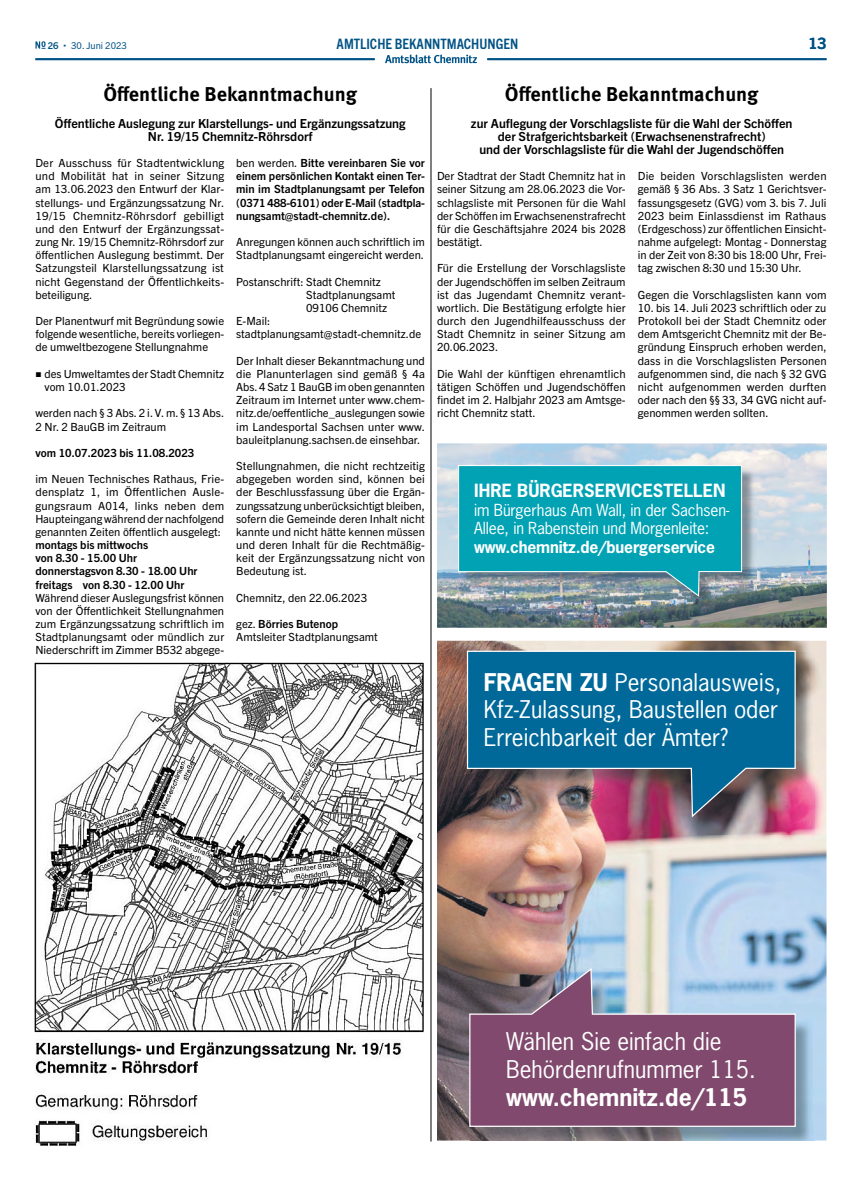
<style>
.page{position:relative;width:862px;height:1184px;background:#fff}
.page>*{position:absolute;margin:0;border:0;box-sizing:border-box;transform-origin:0 0}
.t1{font:23px/27.6px "News Gothic Std";color:#fff}
.Überschrift_3_Ordnun{font:700 20px "Meta Pro";color:#000}
.t2{font:700 17.12px "News Gothic Std";color:#fff}
.t3{font:15.62px/18.8px "News Gothic Std";letter-spacing:-.01em;color:#fff}
.t4{font:700 15.62px "Trade Gothic Next LT Pro";color:#005386}
.Rubrikenbezeichnung{font:700 condensed 14.38px "Trade Gothic Next LT Pro";color:#005386}
.Zwischenüberschrift{font:700 12.5px/13.1px "Trade Gothic Next LT Pro";color:#000;text-align:center}
.Fließtext{font:11.25px/13.1px "Trade Gothic Next LT Pro";color:#000;text-align:justify}
.Fließtext-2{font:700 11.25px/13.1px "Trade Gothic Next LT Pro";color:#000}
.t5{font:9.38px "Trade Gothic Next LT Pro";color:#005386}
.t6{font:700 9.38px "Trade Gothic Next LT Pro";color:#005386}
.s1{font-weight:400}
.s2{font-weight:700}
</style>
<div class="page">
<svg style="left:35px;top:41px;width:10px;height:8px"></svg>
<svg style="left:385px;top:55px;width:92px;height:8px"></svg>
<hr style="left:487px;top:58px;width:339px;height:2px;background:#005386">
<hr style="left:35px;top:58px;width:339px;height:2px;background:#005386">
<img style="left:35px;top:662px;width:389px;height:483px">
<img style="left:437px;top:640px;width:389px;height:500px">
<img style="left:469px;top:652px;width:344px;height:182px">
<img style="left:466px;top:650px;width:329px;height:168px">
<img style="left:470px;top:972px;width:344px;height:168px">
<svg style="left:468px;top:966px;width:328px;height:161px;background:#8b6885"></svg>
<img style="left:437px;top:443px;width:389px;height:184px">
<img style="left:459px;top:466px;width:296px;height:144px">
<svg style="left:457px;top:464px;width:285px;height:134px;background:#1fa2b2"></svg>
<hr style="left:430px;top:88px;width:1px;height:1053px;background:#000">
<p class="t6" style="left:48px;top:39px;width:12px">26</p>
<p class="t5" style="left:71px;top:39px;width:57px">30. Juni 2023</p>
<p class="Rubrikenbezeichnung" style="left:336px;top:34px;width:183px">AMTLICHE BEKANNTMACHUNGEN</p>
<h3 class="t4" style="left:808px;top:32px;width:19px">13</h3>
<p class="Überschrift_3_Ordnun" style="left:103px;top:79px;width:255px">Öffentliche Bekanntmachung</p>
<p class="Zwischenüberschrift" style="left:55px;top:116px;width:352px">Öffentliche Auslegung zur Klarstellungs- und Ergänzungssatzung<br>Nr. 19/15 Chemnitz-Röhrsdorf</p>
<p class="Fließtext" style="left:35px;top:156px;width:190px">Der Ausschuss für Stadtentwicklung und Mobilität hat in seiner Sitzung am 13.06.2023 den Entwurf der Klar&shy;stellungs- und Ergänzungssatzung Nr.<br>19/15 Chemnitz-Röhrsdorf gebilligt und den Entwurf der Ergänzungssat&shy;zung Nr. 19/15 Chemnitz-Röhrsdorf zur öffentlichen Auslegung bestimmt. Der Satzungsteil Klarstellungssatzung ist nicht Gegenstand der Öffentlichkeits&shy;beteiligung.</p>
<p class="Fließtext" style="left:35px;top:314px;width:190px">Der Planentwurf mit Begründung sowie folgende wesentliche, bereits vorliegen&shy;de umweltbezogene Stellungnahme</p>
<p class="Fließtext" style="left:45px;top:366px;width:181px">des Umweltamtes der Stadt Chemnitz vom 10.01.2023</p>
<p class="Fließtext" style="left:35px;top:406px;width:190px">werden nach § 3 Abs. 2 i. V. m. § 13 Abs.<br>2 Nr. 2 BauGB im Zeitraum</p>
<p class="Fließtext-2" style="left:35px;top:445px;width:160px">vom 10.07.2023 bis 11.08.2023</p>
<p class="Fließtext" style="left:35px;top:472px;width:190px">im Neuen Technisches Rathaus, Frie&shy;densplatz 1, im Öffentlichen Ausle&shy;gungsraum A014, links neben dem Haupteingang während der nachfolgend genannten Zeiten öffentlich ausgelegt:</p>
<p class="Fließtext-2" style="left:35px;top:537px;width:114px">montags bis mittwochs von 8.30 - 15.00 Uhr</p>
<p class="Fließtext-2" style="left:35px;top:564px;width:163px">donnerstagsvon 8.30 - 18.00 Uhr</p>
<p class="Fließtext-2" style="left:35px;top:577px;width:150px">freitags von 8.30 - 12.00 Uhr</p>
<p class="Fließtext" style="left:35px;top:590px;width:190px">Während dieser Auslegungsfrist können von der Öffentlichkeit Stellungnahmen zum Ergänzungssatzung schriftlich im Stadtplanungsamt oder mündlich zur Niederschrift im Zimmer B532 abgege-</p>
<p class="Fließtext-2" style="left:236px;top:156px;width:190px;text-align:justify"><span class="s1">ben werden.</span> Bitte vereinbaren Sie vor einem persönlichen Kontakt einen Ter&shy;min im Stadtplanungsamt per Telefon (0371 488-6101) oder E-Mail (stadtpla&shy;nungsamt@stadt-chemnitz.de).</p>
<p class="Fließtext" style="left:236px;top:235px;width:190px">Anregungen können auch schriftlich im<br>Stadtplanungsamt eingereicht werden.</p>
<p class="Fließtext" style="left:306px;top:274px;width:91px;text-align:left;text-indent:-70px">Postanschrift: Stadt Chemnitz<br>Stadtplanungsamt<br>09106 Chemnitz</p>
<p class="Fließtext" style="left:236px;top:314px;width:186px">E-Mail: stadtplanungsamt@stadt-chemnitz.de</p>
<p class="Fließtext" style="left:236px;top:353px;width:190px">Der Inhalt dieser Bekanntmachung und die Planunterlagen sind gemäß § 4a Abs. 4 Satz 1 BauGB im oben genannten Zeitraum im Internet unter www.chem&shy;nitz.de/oeffentliche_auslegungen sowie im Landesportal Sachsen unter www. bauleitplanung.sachsen.de einsehbar.</p>
<p class="Fließtext" style="left:236px;top:458px;width:190px">Stellungnahmen, die nicht rechtzeitig abgegeben worden sind, können bei der Beschlussfassung über die Ergän&shy;zungssatzung unberücksichtigt bleiben, sofern die Gemeinde deren Inhalt nicht kannte und nicht hätte kennen müssen und deren Inhalt für die Rechtmäßig&shy;keit der Ergänzungssatzung nicht von Bedeutung ist.</p>
<p class="Fließtext" style="left:236px;top:590px;width:132px">Chemnitz, den 22.06.2023</p>
<p class="Fließtext-2" style="left:236px;top:616px;width:103px"><span class="s1">gez.</span> Börries Butenop</p>
<p class="Fließtext" style="left:236px;top:630px;width:143px">Amtsleiter Stadtplanungsamt</p>
<p class="Überschrift_3_Ordnun" style="left:504px;top:79px;width:255px">Öffentliche Bekanntmachung</p>
<p class="Zwischenüberschrift" style="left:470px;top:116px;width:323px">zur Auflegung der Vorschlagsliste für die Wahl der Schöffen der Strafgerichtsbarkeit (Erwachsenenstrafrecht)<br>und der Vorschlagsliste für die Wahl der Jugendschöffen</p>
<p class="Fließtext" style="left:437px;top:169px;width:190px">Der Stadtrat der Stadt Chemnitz hat in seiner Sitzung am 28.06.2023 die Vor&shy;schlagsliste mit Personen für die Wahl der Schöffen im Erwachsenenstrafrecht für die Geschäftsjahre 2024 bis 2028 bestätigt.</p>
<p class="Fließtext" style="left:437px;top:261px;width:190px">Für die Erstellung der Vorschlagsliste der Jugendschöffen im selben Zeitraum ist das Jugendamt Chemnitz verant&shy;wortlich. Die Bestätigung erfolgte hier durch den Jugendhilfeausschuss der Stadt Chemnitz in seiner Sitzung am 20.06.2023.</p>
<p class="Fließtext" style="left:437px;top:366px;width:190px">Die Wahl der künftigen ehrenamtlich tätigen Schöffen und Jugendschöffen findet im 2. Halbjahr 2023 am Amtsge&shy;richt Chemnitz statt.</p>
<p class="Fließtext" style="left:637px;top:169px;width:190px">Die beiden Vorschlagslisten werden gemäß § 36 Abs. 3 Satz 1 Gerichtsver&shy;fassungsgesetz (GVG) vom 3. bis 7. Juli 2023 beim Einlassdienst im Rathaus (Erdgeschoss) zur öffentlichen Einsicht&shy;nahme aufgelegt: Montag - Donnerstag in der Zeit von 8:30 bis 18:00 Uhr, Frei&shy;tag zwischen 8:30 und 15:30 Uhr.</p>
<p class="Fließtext" style="left:637px;top:287px;width:190px">Gegen die Vorschlagslisten kann vom</p>
<p class="Fließtext" style="left:637px;top:300px;width:190px">10. bis 14. Juli 2023 schriftlich oder zu Protokoll bei der Stadt Chemnitz oder dem Amtsgericht Chemnitz mit der Be&shy;gründung Einspruch erhoben werden, dass in die Vorschlagslisten Personen aufgenommen sind, die nach § 32 GVG nicht aufgenommen werden durften oder nach den §§ 33, 34 GVG nicht auf&shy;genommen werden sollten.</p>
<p class="t2" style="left:474px;top:479px;width:252px">IHRE BÜRGERSERVICESTELLEN</p>
<p class="t3" style="left:474px;top:500px;width:256px">im Bürgerhaus Am Wall, in der Sachsen-<br>Allee, in Rabenstein und Morgenleite: <span class="s2">www.chemnitz.de/buergerservice</span></p>
<p class="t1" style="left:483px;top:668px;width:299px"><span class="s2">FRAGEN ZU</span> Personalausweis,<br>Kfz-Zulassung, Baustellen oder<br>Erreichbarkeit der Ämter?</p>
<p class="t1" style="left:506px;top:1027px;width:251px">Wählen Sie einfach die<br>Behördenrufnummer 115. <span class="s2">www.chemnitz.de/115</span></p>
</div>
